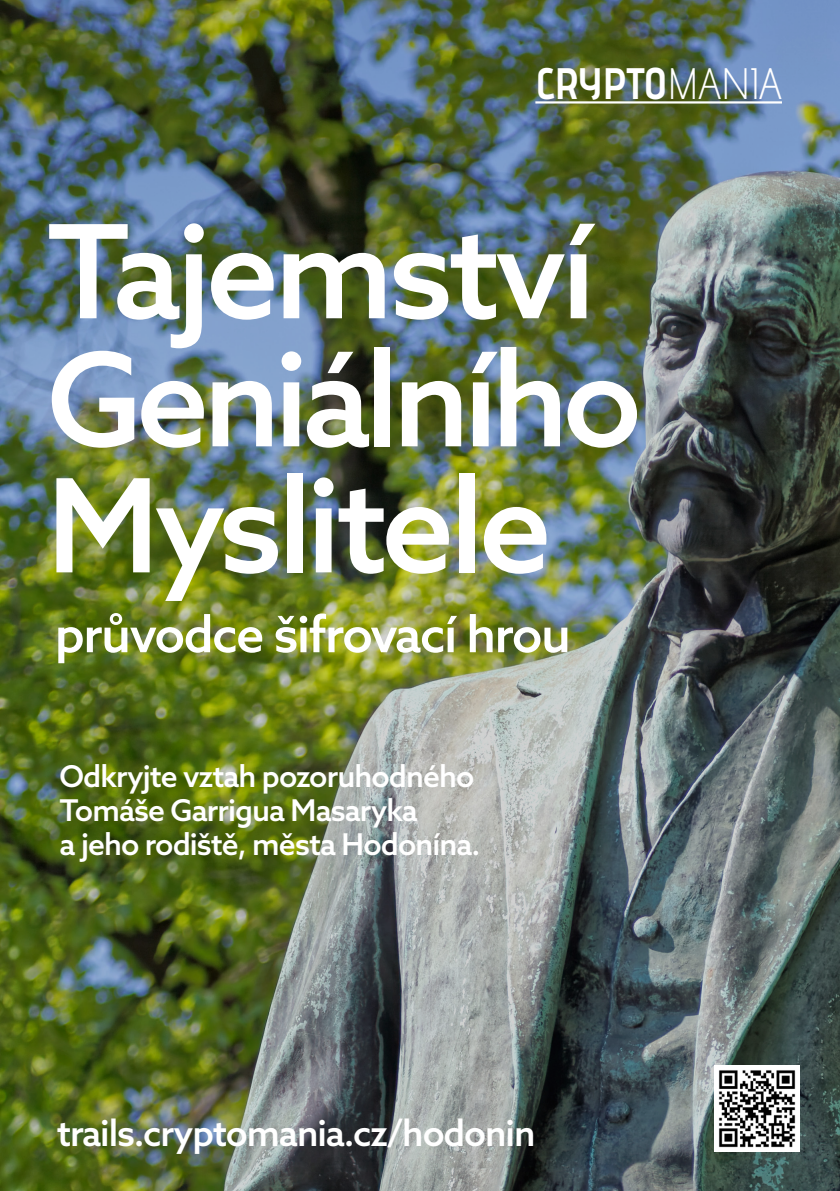
<style>
.page{position:relative;width:840px;height:1191px;background:#fff}
.page>*{position:absolute;margin:0;border:0;box-sizing:border-box;transform-origin:0 0}
.Titulka_-_Název_a_po{font:500 130px/128px "Azo Sans";letter-spacing:-.04em;color:#fff}
.Titulka_-_Název_a_po-2{font:500 50px "Azo Sans";letter-spacing:-.03em;color:#fff}
.Titulka_-_LOGO{font:700 44px "Advent Pro";color:#fff}
.Titulka_-_web{font:500 36px "Azo Sans";letter-spacing:-.03em;color:#fff}
.Titulka_-_perex{font:500 30px/34px "Azo Sans";letter-spacing:-.03em;color:#fff}
.s1{font-weight:300}
</style>
<div class="page">
<img style="left:0;top:0;width:839px;height:1191px">
<hr style="left:535px;top:101px;width:246px;height:3px;background:#fff">
<img style="left:714px;top:1066px;width:85px;height:85px">
<p class="Titulka_-_LOGO" style="left:535px;top:57px;width:248px">CRYPTO<span class="s1">MANIA</span></p>
<p class="Titulka_-_Název_a_po" style="left:47px;top:206px;width:596px">Tajemství<br>Geniálního</p>
<p class="Titulka_-_Název_a_po" style="left:47px;top:460px;width:506px">Myslitele</p>
<p class="Titulka_-_Název_a_po-2" style="left:55px;top:601px;width:517px">průvodce šifrovací hrou</p>
<p class="Titulka_-_perex" style="left:60px;top:758px;width:422px">Odkryjte vztah pozoruhodného<br>Tomáše Garrigua Masaryka<br>a jeho rodiště, města Hodonína.</p>
<p class="Titulka_-_web" style="left:57px;top:1109px;width:480px">trails.cryptomania.cz/hodonin</p>
</div>
